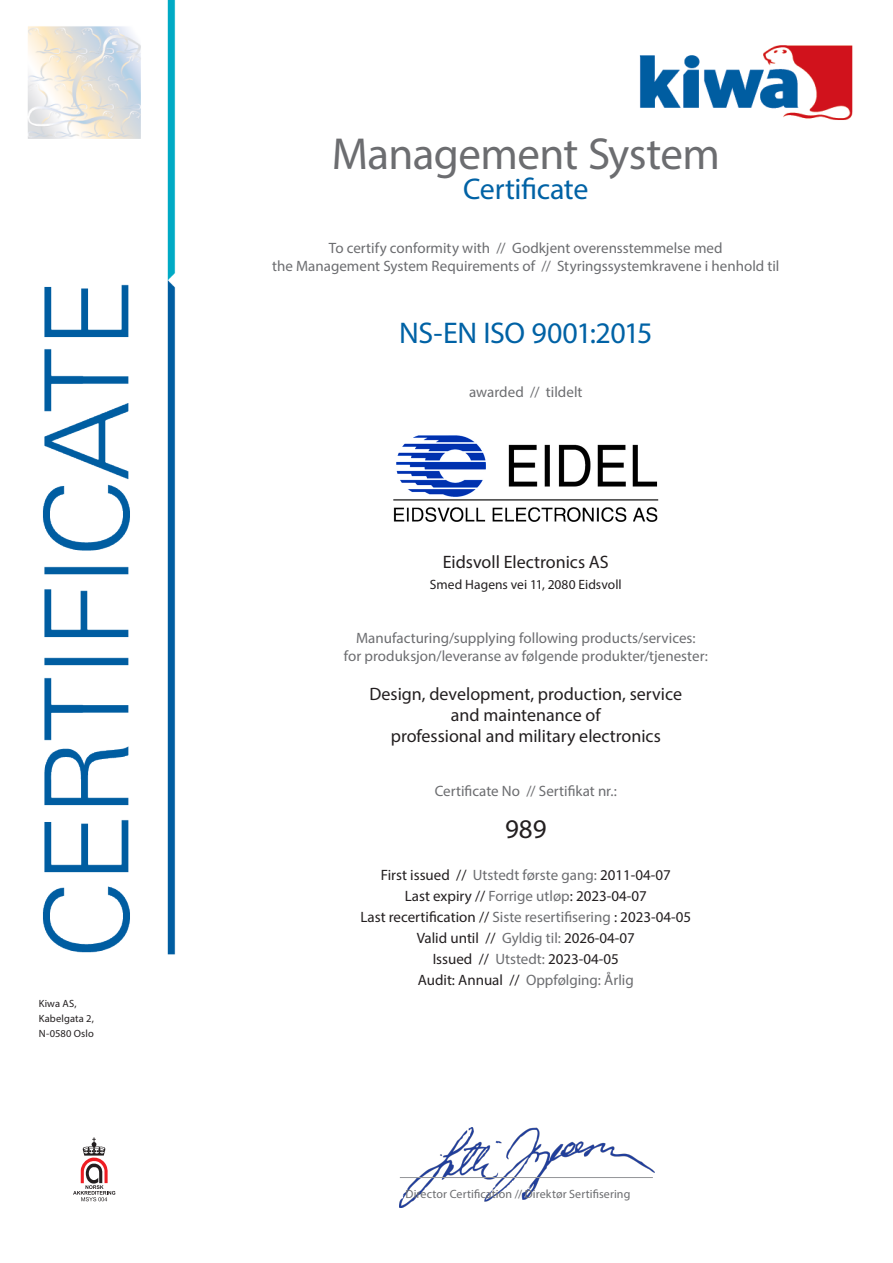
<style>
.page{position:relative;width:893px;height:1263px;background:#fff}
.page>*{position:absolute;margin:0;border:0;box-sizing:border-box;transform-origin:0 0}
.certificate_title{font:45px "Myriad Pro";letter-spacing:-.015em;color:#6c6d70}
.certificate{font:30px "Myriad Pro";letter-spacing:-.015em;color:#0062a5}
.t1{font:27px "Myriad Pro";color:#231f20}
.t2{font:18px "Myriad Pro";color:#231f20}
.explanation_text{font:15px "Myriad Pro";color:#6c6d70}
.t3{font:15px "Myriad Pro";color:#231f20}
.explanation_text-2{font:13.5px "Myriad Pro";letter-spacing:.005em;color:#231f20}
.t4{font:12px "Myriad Pro";letter-spacing:.01em;color:#6c6d70}
.t5{font:10.5px/15px "Myriad Pro";letter-spacing:.015em;color:#231f20}
.s1{color:#6c6d70}
.s2{color:#231f20}
</style>
<div class="page">
<img style="left:28px;top:0;width:825px;height:1208px">
<img style="left:400px;top:1127px;width:254px;height:80px">
<hr style="left:400px;top:1177px;width:253px;height:1px;background:#939598">
<img style="left:392px;top:426px;width:270px;height:104px">
<p class="t5" style="left:39px;top:995px;width:57px">Kiwa AS,<br>Kabelgata 2,<br>N-0580 Oslo</p>
<p class="certificate_title" style="left:332px;top:127px;width:390px">Management System</p>
<p class="certificate" style="left:463px;top:171px;width:127px">Certificate</p>
<p class="explanation_text" style="left:329px;top:239px;width:395px">To certify conformity with // Godkjent overensstemmelse med</p>
<p class="explanation_text" style="left:272px;top:257px;width:509px">the Management System Requirements of // Styringssystemkravene i henhold til</p>
<p class="certificate" style="left:399px;top:315px;width:255px">NS-EN ISO 9001:2015</p>
<p class="explanation_text" style="left:469px;top:383px;width:115px">awarded // tildelt</p>
<p class="t2" style="left:443px;top:551px;width:168px">Eidsvoll Electronics AS</p>
<p class="explanation_text-2" style="left:430px;top:577px;width:193px">Smed Hagens vei 11, 2080 Eidsvoll</p>
<p class="explanation_text" style="left:356px;top:629px;width:341px">Manufacturing/supplying following products/services:</p>
<p class="explanation_text" style="left:344px;top:647px;width:366px">for produksjon/leveranse av følgende produkter/tjenester:</p>
<p class="t2" style="left:370px;top:683px;width:314px">Design, development, production, service</p>
<p class="t2" style="left:451px;top:704px;width:151px">and maintenance of</p>
<p class="t2" style="left:391px;top:725px;width:272px">professional and military electronics</p>
<p class="explanation_text" style="left:435px;top:782px;width:184px">Certificate No // Sertifikat nr.:</p>
<p class="t1" style="left:505px;top:813px;width:43px">989</p>
<p class="t3" style="left:381px;top:866px;width:291px">First issued // <span class="s1">Utstedt første gang:</span> 2011-04-07</p>
<p class="t3" style="left:405px;top:887px;width:244px">Last expiry // <span class="s1">Forrige utløp</span>: 2023-04-07</p>
<p class="t3" style="left:360px;top:908px;width:332px">Last recertification // <span class="s1">Siste resertifisering</span> : 2023-04-05</p>
<p class="t3" style="left:417px;top:929px;width:220px">Valid until // <span class="s1">Gyldig til:</span> 2026-04-07</p>
<p class="t3" style="left:433px;top:950px;width:188px">Issued // <span class="s1">Utstedt:</span> 2023-04-05</p>
<p class="explanation_text" style="left:418px;top:971px;width:218px"><span class="s2">Audit: Annual //</span> Oppfølging: Årlig</p>
<p class="t4" style="left:406px;top:1187px;width:226px">Director Certification // Direktør Sertifisering</p>
</div>
